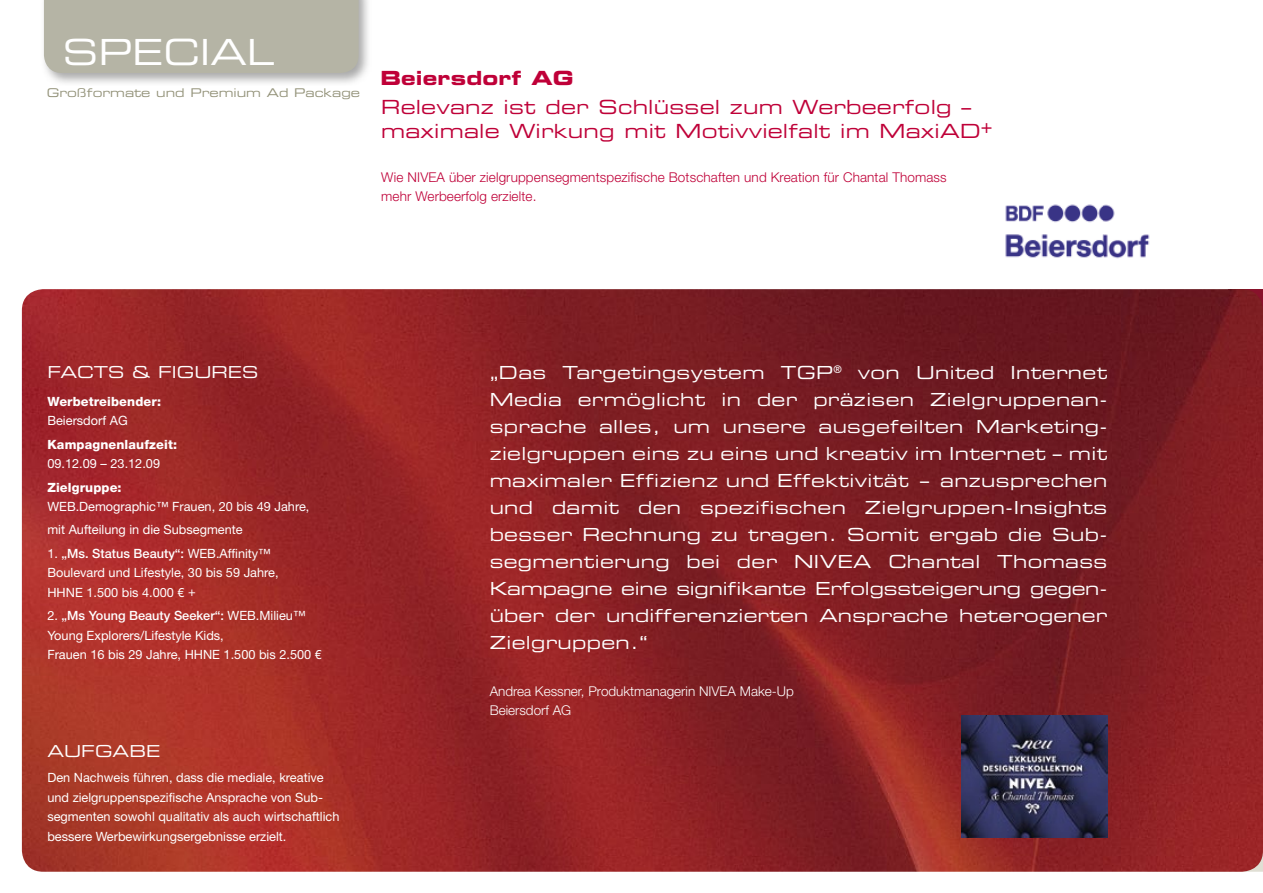
<style>
.page{position:relative;width:1263px;height:893px;background:#fff}
.page>*{position:absolute;margin:0;border:0;box-sizing:border-box;transform-origin:0 0}
.t1{font:36px "Eurostile Extended Two";color:#fff}
.t2{font:19.5px/24px "Eurostile Extended Two";letter-spacing:.01em;color:#bf0038}
.t3{font:19.5px "Eurostile Bold Extended Two";letter-spacing:.01em;color:#bf0038}
.t4{font:18px/27px "Eurostile Extended Two";letter-spacing:.01em;color:#fff;text-align:justify}
.t5{font:16.5px "Eurostile Extended Two";color:#fff}
.t6{font:300 13.5px/19.5px "Helvetica Neue";letter-spacing:.01em;color:#bf0038}
.t7{font:300 13.5px/19.5px "Helvetica Neue";color:#fff}
.t8{font:12.75px/19.5px "Helvetica Neue";color:#fff}
.t9{font:800 12.75px "Helvetica Neue";letter-spacing:.01em;color:#fff}
.t10{font:12px "Eurostile Extended Two";color:#939279}
.s1{font-weight:500}
</style>
<div class="page">
<img style="left:22px;top:289px;width:1241px;height:583px">
<img style="left:962px;top:716px;width:145px;height:121px">
<img style="left:43px;top:0;width:325px;height:83px">
<div style="left:44px;top:0;width:315px;height:73px;background:#b5b4a5"></div>
<img style="left:1005px;top:204px;width:145px;height:55px">
<h1 class="t1" style="left:63px;top:27px;width:213px">SPECIAL</h1>
<p class="t10" style="left:47px;top:85px;width:315px">Großformate und Premium Ad Package</p>
<h2 class="t3" style="left:380px;top:64px;width:195px">Beiersdorf AG</h2>
<h2 class="t2" style="left:381px;top:95px;width:613px">Relevanz ist der Schlüssel zum Werbeerfolg – maximale Wirkung mit Motivvielfalt im MaxiAD+</h2>
<p class="t6" style="left:381px;top:167px;width:567px">Wie NIVEA über zielgruppensegmentspezifische Botschaften und Kreation für Chantal Thomass mehr Werbeerfolg erzielte.</p>
<p class="t5" style="left:47px;top:361px;width:212px">FACTS &amp; FIGURES</p>
<p class="t9" style="left:47px;top:394px;width:115px">Werbetreibender:</p>
<p class="t8" style="left:47px;top:411px;width:82px">Beiersdorf AG</p>
<p class="t9" style="left:47px;top:437px;width:131px">Kampagnenlaufzeit:</p>
<p class="t8" style="left:47px;top:454px;width:114px">09.12.09 – 23.12.09</p>
<p class="t9" style="left:47px;top:479px;width:76px">Zielgruppe:</p>
<p class="t8" style="left:47px;top:495px;width:264px;line-height:23.4px">WEB.Demographic™ Frauen, 20 bis 49 Jahre, mit Aufteilung in die Subsegmente</p>
<p class="t8" style="left:47px;top:543px;width:233px">1. <span class="s1">„Ms. Status Beauty“:</span> WEB.Affinity™<br>Boulevard und Lifestyle, 30 bis 59 Jahre,<br>HHNE 1.500 bis 4.000 € +</p>
<p class="t8" style="left:47px;top:606px;width:276px">2. <span class="s1">„Ms Young Beauty Seeker“:</span> WEB.Milieu™<br>Young Explorers/Lifestyle Kids,<br>Frauen 16 bis 29 Jahre, HHNE 1.500 bis 2.500 €</p>
<p class="t5" style="left:47px;top:740px;width:114px">AUFGABE</p>
<p class="t8" style="left:47px;top:768px;width:294px">Den Nachweis führen, dass die mediale, kreative und zielgruppenspezifische Ansprache von Sub&shy;segmenten sowohl qualitativ als auch wirtschaftlich bessere Werbewirkungsergebnisse erzielt.</p>
<p class="t4" style="left:490px;top:359px;width:619px">„Das Targetingsystem TGP<sup>®</sup> von United Internet Media ermöglicht in der präzisen Zielgruppenan&shy;sprache alles, um unsere ausgefeilten Marketing&shy;zielgruppen eins zu eins und kreativ im Internet – mit maximaler Effizienz und Effektivität – anzusprechen und damit den spezifischen Zielgruppen-Insights besser Rechnung zu tragen. Somit ergab die Sub&shy;segmentierung bei der NIVEA Chantal Thomass Kampagne eine signifikante Erfolgssteigerung gegen&shy;über der undifferenzierten Ansprache heterogener Zielgruppen.“</p>
<p class="t7" style="left:490px;top:681px;width:306px">Andrea Kessner, Produktmanagerin NIVEA Make-Up<br>Beiersdorf AG</p>
</div>
